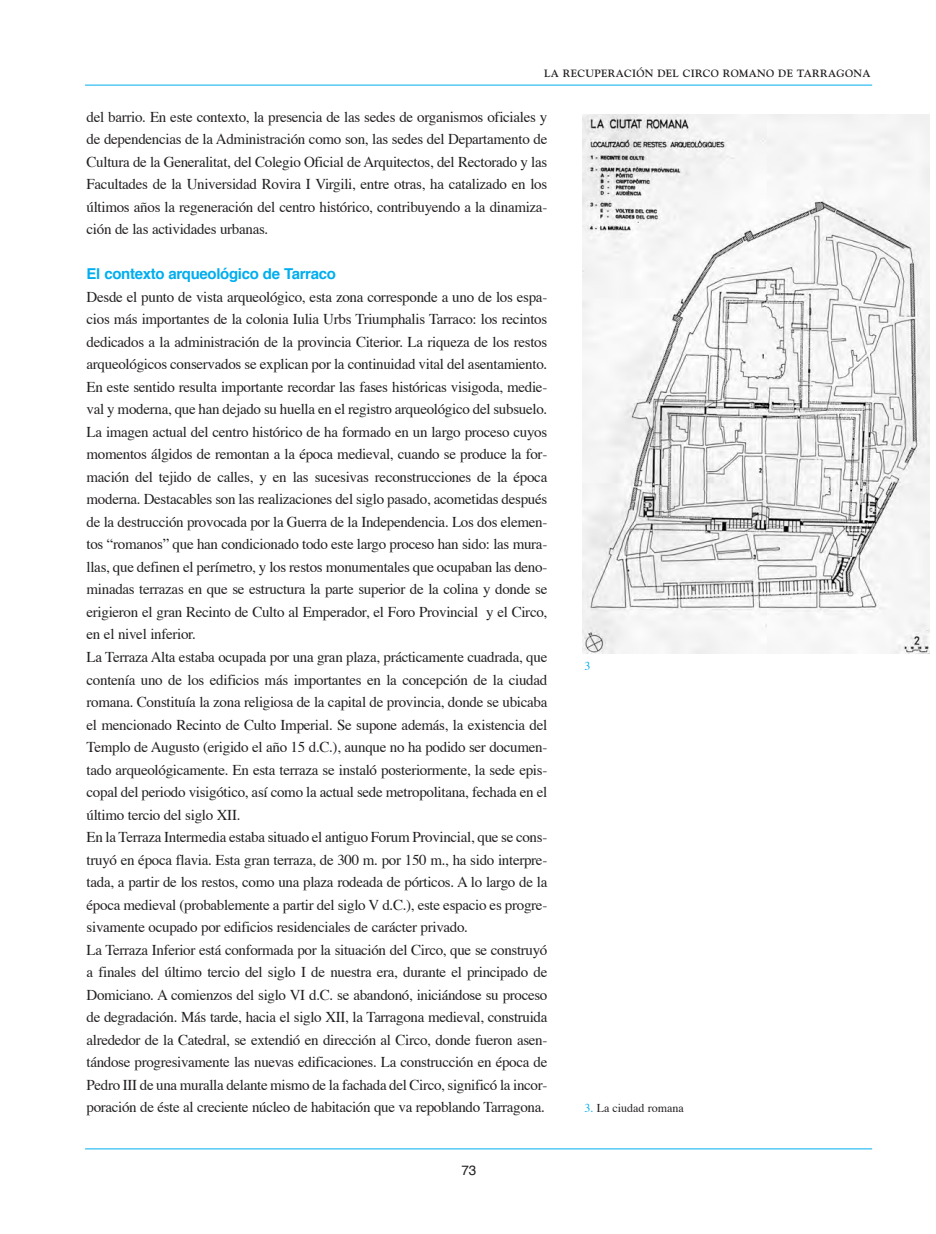
<style>
.page{position:relative;width:936px;height:1234px;background:#fff}
.page>*{position:absolute;margin:0;border:0;box-sizing:border-box;transform-origin:0 0}
.t1{font:15px/22.5px "Times";letter-spacing:-.02em;color:#231f20;text-align:justify}
.t2{font:700 15px "Helvetica";letter-spacing:-.02em;color:#00aeef}
.t3{font:13.5px "Helvetica";color:#231f20}
.t4{font:12px "Times";color:#231f20}
.t5{font:12px "Times";color:#00aeef}
.t6{font:700 10.5px "Goudy";letter-spacing:.03em;color:#231f20}
.s1{color:#00aeef}
</style>
<div class="page">
<hr style="left:85px;top:1148px;width:787px;height:1px;background:#00aeef">
<hr style="left:85px;top:85px;width:787px;height:1px;background:#00aeef">
<img style="left:583px;top:114px;width:345px;height:539px">
<p class="t6" style="left:544px;top:67px;width:328px">LA RECUPERACIÓN DEL CIRCO ROMANO DE TARRAGONA</p>
<p class="t1" style="left:87px;top:106px;width:462px">del barrio. En este contexto, la presencia de las sedes de organismos oficiales y de dependencias de la Administración como son, las sedes del Departamento de Cultura de la Generalitat, del Colegio Oficial de Arquitectos, del Rectorado y las Facultades de la Universidad Rovira I Virgili, entre otras, ha catalizado en los últimos años la regeneración del centro histórico, contribuyendo a la dinamiza&shy;ción de las actividades urbanas.</p>
<p class="t2" style="left:87px;top:267px;width:251px">El contexto arqueológico de Tarraco</p>
<p class="t1" style="left:87px;top:286px;width:462px;text-align:left">Desde el punto de vista arqueológico, esta zona corresponde a uno de los espa&shy;cios más importantes de la colonia Iulia Urbs Triumphalis Tarraco: los recintos dedicados a la administración de la provincia Citerior. La riqueza de los restos arqueológicos conservados se explican por la continuidad vital del asentamiento.<br>En este sentido resulta importante recordar las fases históricas visigoda, medie&shy;val y moderna, que han dejado su huella en el registro arqueológico del subsuelo.<br>La imagen actual del centro histórico de ha formado en un largo proceso cuyos momentos álgidos de remontan a la época medieval, cuando se produce la for&shy;mación del tejido de calles, y en las sucesivas reconstrucciones de la época moderna. Destacables son las realizaciones del siglo pasado, acometidas después de la destrucción provocada por la Guerra de la Independencia. Los dos elemen&shy;tos “romanos” que han condicionado todo este largo proceso han sido: las mura&shy;llas, que definen el perímetro, y los restos monumentales que ocupaban las deno&shy;minadas terrazas en que se estructura la parte superior de la colina y donde se erigieron el gran Recinto de Culto al Emperador, el Foro Provincial y el Circo, en el nivel inferior.<br>La Terraza Alta estaba ocupada por una gran plaza, prácticamente cuadrada, que contenía uno de los edificios más importantes en la concepción de la ciudad romana. Constituía la zona religiosa de la capital de provincia, donde se ubicaba el mencionado Recinto de Culto Imperial. Se supone además, la existencia del Templo de Augusto (erigido el año 15 d.C.), aunque no ha podido ser documen&shy;tado arqueológicamente. En esta terraza se instaló posteriormente, la sede epis&shy;copal del periodo visigótico, así como la actual sede metropolitana, fechada en el último tercio del siglo XII.<br>En la Terraza Intermedia estaba situado el antiguo Forum Provincial, que se cons&shy;truyó en época flavia. Esta gran terraza, de 300 m. por 150 m., ha sido interpre&shy;tada, a partir de los restos, como una plaza rodeada de pórticos. A lo largo de la época medieval (probablemente a partir del siglo V d.C.), este espacio es progre&shy;sivamente ocupado por edificios residenciales de carácter privado.<br>La Terraza Inferior está conformada por la situación del Circo, que se construyó a finales del último tercio del siglo I de nuestra era, durante el principado de Domiciano. A comienzos del siglo VI d.C. se abandonó, iniciándose su proceso de degradación. Más tarde, hacia el siglo XII, la Tarragona medieval, construida alrededor de la Catedral, se extendió en dirección al Circo, donde fueron asen&shy;tándose progresivamente las nuevas edificaciones. La construcción en época de Pedro III de una muralla delante mismo de la fachada del Circo, significó la incor&shy;poración de éste al creciente núcleo de habitación que va repoblando Tarragona.</p>
<p class="t3" style="left:461px;top:1163px;width:17px">73</p>
<p class="t5" style="left:584px;top:661px;width:7px">3</p>
<p class="t4" style="left:584px;top:1102px;width:101px"><span class="s1">3.</span> La ciudad romana</p>
</div>
